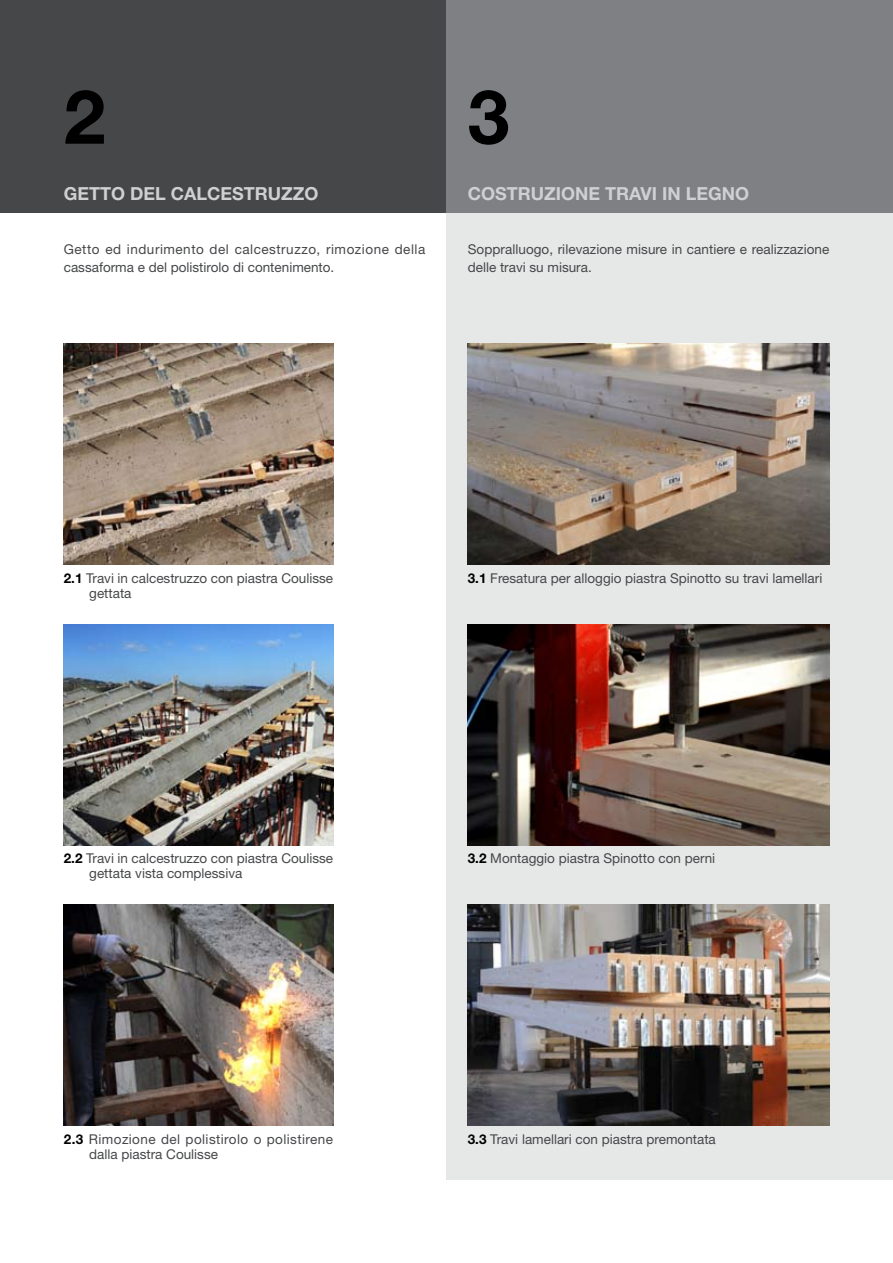
<style>
.page{position:relative;width:893px;height:1263px;background:#fff}
.page>*{position:absolute;margin:0;border:0;box-sizing:border-box;transform-origin:0 0}
.t1{font:700 75px "Helvetica Neue";color:#000}
.t2{font:700 18px "Helvetica Neue";color:#cfd0d1}
.t3{font:13.5px/15px "Helvetica Neue";color:#464749}
.t4{font:13.5px/18px "Helvetica Neue";letter-spacing:.04em;color:#464749}
.t5{font:13.5px/15px "Helvetica Neue";letter-spacing:.03em;color:#464749}
.s1{font-weight:700;color:#000}
</style>
<div class="page">
<div style="left:0;top:0;width:893px;height:213px;background:#464749"></div>
<svg style="left:446px;top:0;width:447px;height:1180px;background:#c2c4c5"></svg>
<img style="left:468px;top:624px;width:361px;height:221px">
<img style="left:64px;top:904px;width:269px;height:222px">
<img style="left:64px;top:343px;width:269px;height:222px">
<img style="left:64px;top:624px;width:269px;height:221px">
<img style="left:468px;top:904px;width:361px;height:222px">
<img style="left:468px;top:343px;width:361px;height:222px">
<h1 class="t1" style="left:64px;top:71px;width:43px">2</h1>
<h1 class="t1" style="left:468px;top:71px;width:43px">3</h1>
<h2 class="t2" style="left:64px;top:182px;width:256px">GETTO DEL CALCESTRUZZO</h2>
<p class="t4" style="left:64px;top:240px;width:363px">Getto ed indurimento del calcestruzzo, rimozione della cassaforma e del polistirolo di contenimento.</p>
<h2 class="t2" style="left:468px;top:182px;width:283px">COSTRUZIONE TRAVI IN LEGNO</h2>
<p class="t3" style="left:468px;top:240px;width:363px;line-height:18px">Soppralluogo, rilevazione misure in cantiere e realizzazione delle travi su misura.</p>
<p class="t3" style="left:89px;top:570px;width:245px;text-indent:-26px"><span class="s1">2.1</span> Travi in calcestruzzo con piastra Coulisse gettata</p>
<p class="t3" style="left:468px;top:570px;width:356px"><span class="s1">3.1</span> Fresatura per alloggio piastra Spinotto su travi lamellari</p>
<p class="t3" style="left:89px;top:851px;width:245px;text-indent:-26px"><span class="s1">2.2</span> Travi in calcestruzzo con piastra Coulisse gettata vista complessiva</p>
<p class="t3" style="left:468px;top:851px;width:249px"><span class="s1">3.2</span> Montaggio piastra Spinotto con perni</p>
<p class="t5" style="left:89px;top:1131px;width:245px;text-indent:-26px"><span class="s1">2.3</span> Rimozione del polistirolo o polistirene dalla piastra Coulisse</p>
<p class="t3" style="left:468px;top:1131px;width:250px"><span class="s1">3.3</span> Travi lamellari con piastra premontata</p>
</div>
